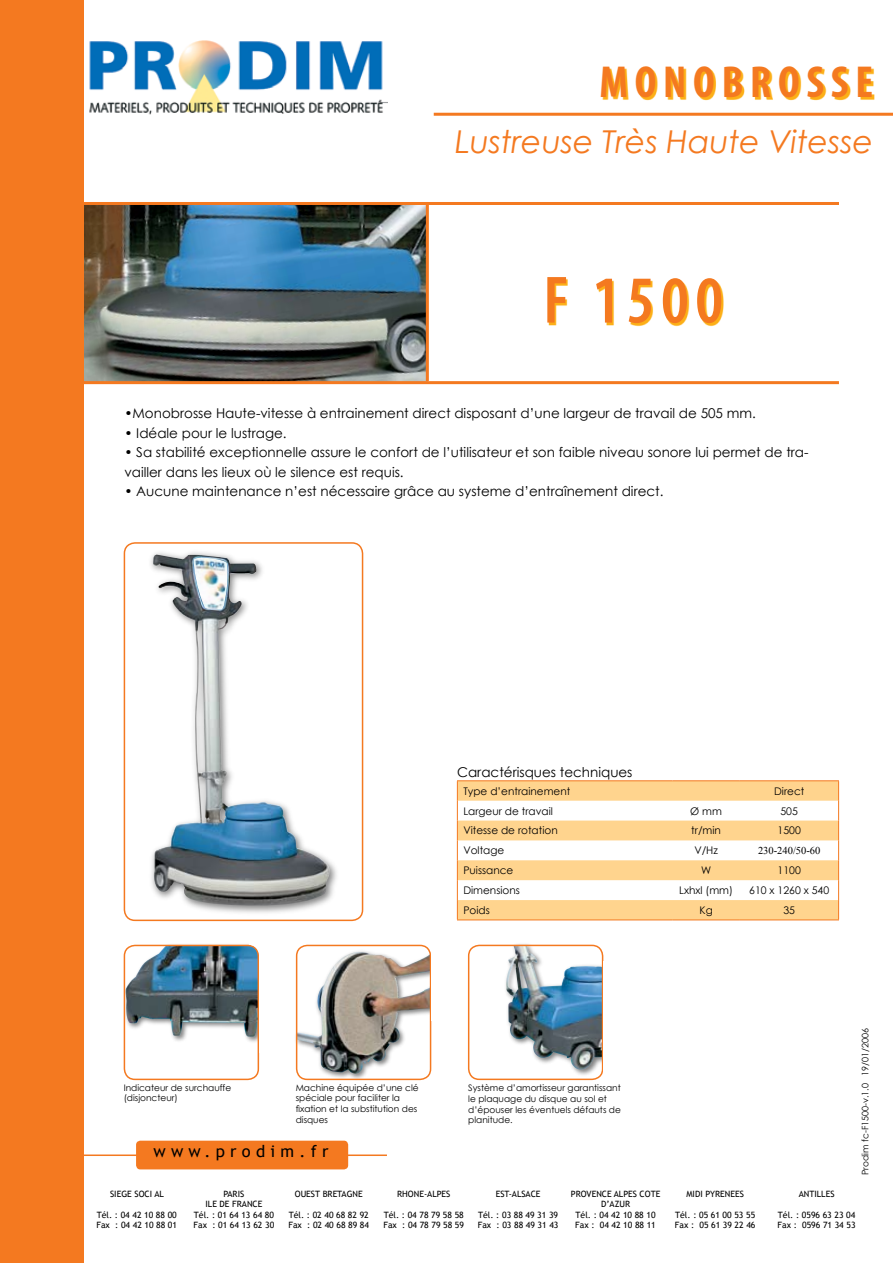
<style>
.page{position:relative;width:893px;height:1263px;background:#fff}
.page>*{position:absolute;margin:0;border:0;box-sizing:border-box;transform-origin:0 0}
.t1{font:600 condensed 67.5px "Myriad Pro";color:#f47920}
.t2{font:700 condensed 45px "Myriad Pro";letter-spacing:.15em;color:#f47920}
.t3{font:italic 31.5px "Century Gothic";color:#f47920}
.t4{font:16.5px "Trebuchet MS";letter-spacing:.32em;color:#000}
.t5{font:13.5px/19.5px "Century Gothic";color:#000}
.t6{font:10.5px "Century Gothic";color:#000}
.t7{font:10.5px "Times New Roman";color:#000}
.t8{font:9px/10.8px "Century Gothic";color:#000}
.t9{font:8.7px/10.5px "Trebuchet MS";color:#000}
</style>
<div class="page">
<img style="left:84px;top:205px;width:342px;height:176px">
<div style="left:294px;top:948px;width:145px;height:133px;background:#000;opacity:.5"></div>
<img style="left:299px;top:951px;width:132px;height:123px">
<div style="left:122px;top:942px;width:144px;height:102px;background:#000;opacity:.5"></div>
<img style="left:125px;top:945px;width:131px;height:92px">
<div style="left:503px;top:942px;width:107px;height:135px;background:#000;opacity:.5"></div>
<img style="left:503px;top:945px;width:99px;height:125px">
<div style="left:0;top:0;width:84px;height:1263px;background:#f47920"></div>
<svg style="left:526px;top:68px;width:367px;height:45px"></svg>
<hr style="left:434px;top:113px;width:459px;height:3px;background:#f47920">
<hr style="left:83px;top:202px;width:756px;height:3px;background:#f47920">
<hr style="left:83px;top:381px;width:756px;height:3px;background:#f47920">
<hr style="left:426px;top:202px;width:3px;height:179px;background:#f47920">
<svg style="left:428px;top:259px;width:296px;height:84px"></svg>
<svg style="left:458px;top:781px;width:380px;height:138px;fill:#ffd48e"></svg>
<hr style="left:457px;top:780px;width:215px;height:1px;background:#f47920">
<hr style="left:672px;top:780px;width:68px;height:1px;background:#f47920">
<hr style="left:740px;top:780px;width:99px;height:1px;background:#f47920">
<svg style="left:457px;top:781px;width:1px;height:138px"></svg>
<svg style="left:838px;top:781px;width:1px;height:138px"></svg>
<hr style="left:457px;top:919px;width:215px;height:1px;background:#f47920">
<hr style="left:672px;top:919px;width:68px;height:1px;background:#f47920">
<hr style="left:740px;top:919px;width:99px;height:1px;background:#f47920">
<hr style="left:83px;top:1154px;width:304px;height:2px;background:#f47920">
<div style="left:136px;top:1141px;width:212px;height:28px;background:#f47920;border-radius:4px"></div>
<img style="left:89px;top:40px;width:298px;height:74px">
<div style="left:124px;top:542px;width:239px;height:379px;border:2px solid #f47920;border-radius:11px"></div>
<div style="left:296px;top:945px;width:135px;height:135px;border:2px solid #f47920;border-radius:11px"></div>
<div style="left:468px;top:945px;width:135px;height:135px;border:2px solid #f47920;border-radius:11px"></div>
<div style="left:124px;top:945px;width:135px;height:135px;border:2px solid #f47920;border-radius:11px"></div>
<img style="left:151px;top:554px;width:183px;height:356px">
<img style="left:193px;top:555px;width:35px;height:55px">
<div style="left:431px;top:953px;width:19px;height:67px;background:#fff"></div>
<div style="left:603px;top:961px;width:19px;height:111px;background:#fff"></div>
<div style="left:259px;top:948px;width:12px;height:104px;background:#fff"></div>
<svg style="left:249px;top:942px;width:16px;height:14px"></svg>
<h2 class="t2" style="left:599px;top:54px;width:275px">MONOBROSSE</h2>
<h3 class="t3" style="left:455px;top:119px;width:420px">Lustreuse Très Haute Vitesse</h3>
<h1 class="t1" style="left:543px;top:259px;width:181px">F 1500</h1>
<h3 class="t5" style="left:124px;top:403px;width:633px">•Monobrosse Haute-vitesse à entrainement direct disposant d’une largeur de travail de 505 mm.</h3>
<h3 class="t5" style="left:124px;top:423px;width:164px">• Idéale pour le lustrage.</h3>
<h3 class="t5" style="left:124px;top:442px;width:686px">• Sa stabilité exceptionnelle assure le confort de l’utilisateur et son faible niveau sonore lui permet de tra&shy;vailler dans les lieux où le silence est requis.</h3>
<h3 class="t5" style="left:124px;top:481px;width:541px">• Aucune maintenance n’est nécessaire grâce au systeme d’entraînement direct.</h3>
<h3 class="t5" style="left:457px;top:762px;width:177px">Caractérisques techniques</h3>
<p class="t6" style="left:463px;top:783px;width:108px">Type d’entrainement</p>
<p class="t6" style="left:774px;top:783px;width:32px">Direct</p>
<p class="t6" style="left:463px;top:803px;width:91px">Largeur de travail</p>
<p class="t6" style="left:690px;top:803px;width:33px">Ø mm</p>
<p class="t6" style="left:780px;top:803px;width:19px">505</p>
<p class="t6" style="left:463px;top:823px;width:96px">Vitesse de rotation</p>
<p class="t6" style="left:691px;top:823px;width:31px">tr/min</p>
<p class="t6" style="left:778px;top:823px;width:25px">1500</p>
<p class="t6" style="left:463px;top:843px;width:42px">Voltage</p>
<p class="t6" style="left:694px;top:843px;width:25px">V/Hz</p>
<p class="t7" style="left:758px;top:843px;width:64px">230-240/50-60</p>
<p class="t6" style="left:463px;top:863px;width:52px">Puissance</p>
<p class="t6" style="left:701px;top:863px;width:12px">W</p>
<p class="t6" style="left:778px;top:863px;width:25px">1100</p>
<p class="t6" style="left:463px;top:883px;width:58px">Dimensions</p>
<p class="t6" style="left:679px;top:883px;width:55px">Lxhxl (mm)</p>
<p class="t6" style="left:749px;top:883px;width:81px">610 x 1260 x 540</p>
<p class="t6" style="left:463px;top:903px;width:28px">Poids</p>
<p class="t6" style="left:699px;top:903px;width:15px">Kg</p>
<p class="t6" style="left:783px;top:903px;width:13px">35</p>
<p class="t8" style="left:124px;top:1082px;width:109px">Indicateur de surchauffe (disjoncteur)</p>
<p class="t8" style="left:296px;top:1082px;width:125px">Machine équipée d’une clé spéciale pour faciliter la fixation et la substitution des disques</p>
<p class="t8" style="left:468px;top:1082px;width:154px">Système d’amortisseur garantissant le plaquage du disque au sol et d’épouser les éventuels défauts de planitude.</p>
<h3 class="t4" style="left:153px;top:1141px;width:177px">www.prodim.fr</h3>
<p class="t9" style="left:110px;top:1188px;width:55px">SIEGE SOCI AL</p>
<p class="t9" style="left:96px;top:1209px;width:82px">Tél. : 04 42 10 88 00<br>Fax : 04 42 10 88 01</p>
<p class="t9" style="left:194px;top:1188px;width:82px;text-align:center">PARIS<br>ILE DE FRANCE<br>Tél. : 01 64 13 64 80<br>Fax : 01 64 13 62 30</p>
<p class="t9" style="left:295px;top:1188px;width:69px">OUEST BRETAGNE</p>
<p class="t9" style="left:288px;top:1209px;width:82px">Tél. : 02 40 68 82 92<br>Fax : 02 40 68 89 84</p>
<p class="t9" style="left:397px;top:1188px;width:55px">RHONE-ALPES</p>
<p class="t9" style="left:383px;top:1209px;width:82px">Tél. : 04 78 79 58 58<br>Fax : 04 78 79 58 59</p>
<p class="t9" style="left:496px;top:1188px;width:46px">EST-ALSACE</p>
<p class="t9" style="left:478px;top:1209px;width:82px">Tél. : 03 88 49 31 39<br>Fax : 03 88 49 31 43</p>
<p class="t9" style="left:571px;top:1188px;width:91px;text-align:center">PROVENCE ALPES COTE<br>D’AZUR<br>Tél. : 04 42 10 88 10<br>Fax : 04 42 10 88 11</p>
<p class="t9" style="left:686px;top:1188px;width:59px">MIDI PYRENEES</p>
<p class="t9" style="left:675px;top:1209px;width:82px">Tél. : 05 61 00 53 55<br>Fax : 05 61 39 22 46</p>
<p class="t8" style="left:860px;top:1175px;width:148px;rotate:-90deg">Prodim fc-F1500-v.1.0 19/01/2006</p>
<p class="t9" style="left:799px;top:1188px;width:37px">ANTILLES</p>
<p class="t9" style="left:778px;top:1209px;width:79px">Tél. : 0596 63 23 04<br>Fax : 0596 71 34 53</p>
</div>
